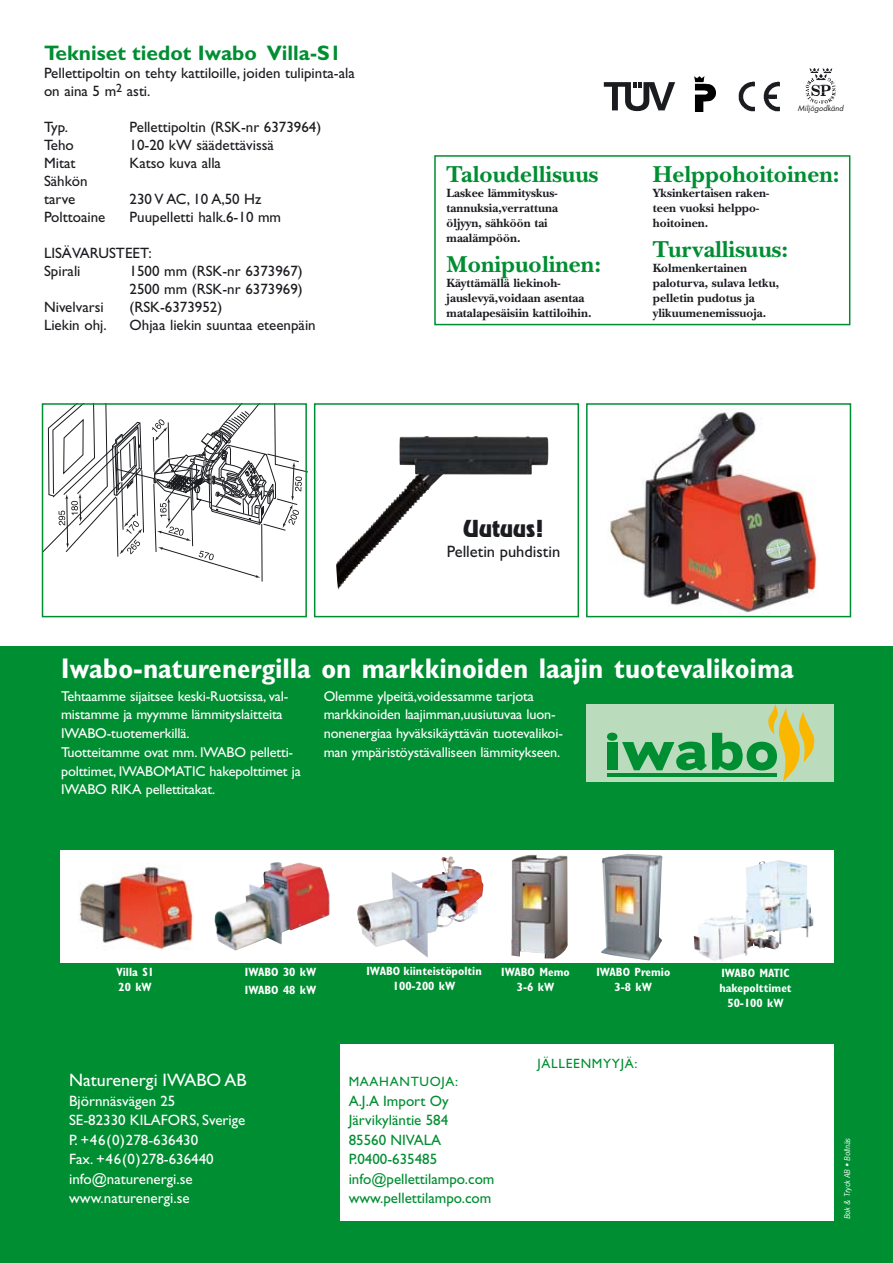
<style>
.page{position:relative;width:893px;height:1263px;background:#fff}
.page>*{position:absolute;margin:0;border:0;box-sizing:border-box;transform-origin:0 0}
.t1{font:700 condensed 28.5px "Gill Sans";color:#fff}
.t2{font:700 24px "New Baskerville";color:#008e32}
.t3{font:700 21px "Gill Sans";color:#008e32}
.t4{font:21px "Revue";color:#1b1c20}
.t5{font:18px "Gill Sans";color:#fff}
.t6{font:16.5px "Gill Sans";color:#1b1c20}
.t7{font:15px/18px "Gill Sans";color:#1b1c20}
.t8{font:15px/19.5px "Gill Sans";color:#fff}
.t9{font:15px/19.5px "Gill Sans";color:#008e32}
.t10{font:14.25px/18.8px "Gill Sans";letter-spacing:-.01em;color:#fff}
.t11{font:13.5px "Gill Sans";letter-spacing:.05em;color:#008e32}
.t12{font:700 12.45px/15px "New Baskerville";color:#1b1c20}
.t13{font:700 condensed 12px/15px "Gill Sans";color:#fff;text-align:center}
.t14{font:italic 7.5px "News Gothic";color:#fff}
.t15{font:italic 7.5px "Futura";color:#1b1c20}
</style>
<div class="page">
<div style="left:434px;top:155px;width:416px;height:170px;border:2px solid #008e32"></div>
<svg style="left:45px;top:406px;width:263px;height:176px"></svg>
<div style="left:42px;top:403px;width:265px;height:214px;border:2px solid #008e32"></div>
<div style="left:314px;top:403px;width:265px;height:214px;border:2px solid #008e32"></div>
<img style="left:607px;top:409px;width:210px;height:205px">
<div style="left:586px;top:403px;width:265px;height:214px;border:2px solid #008e32"></div>
<div style="left:0;top:646px;width:893px;height:617px;background:#008e32"></div>
<svg style="left:60px;top:850px;width:773px;height:113px;background:#f9fafb"></svg>
<svg style="left:350px;top:853px;width:142px;height:106px;background:#e1dee0"></svg>
<img style="left:453px;top:885px;width:30px;height:37px">
<img style="left:752px;top:919px;width:61px;height:31px">
<img style="left:511px;top:855px;width:57px;height:103px">
<img style="left:601px;top:854px;width:61px;height:106px">
<svg style="left:201px;top:854px;width:144px;height:107px;background:#e3e3e4"></svg>
<img style="left:282px;top:862px;width:48px;height:68px">
<img style="left:79px;top:863px;width:115px;height:86px">
<div style="left:340px;top:1044px;width:493px;height:176px;background:#fff"></div>
<div style="left:586px;top:704px;width:247px;height:77px;background:#bbdbbd"></div>
<div style="left:607px;top:733px;width:10px;height:8px;background:#008e32;border-radius:50%"></div>
<div style="left:607px;top:742px;width:10px;height:27px;background:#008e32"></div>
<svg style="left:622px;top:704px;width:192px;height:77px"></svg>
<hr style="left:607px;top:773px;width:170px;height:3px;background:#008e32">
<img style="left:675px;top:76px;width:41px;height:35px">
<svg style="left:604px;top:82px;width:71px;height:29px"></svg>
<svg style="left:806px;top:68px;width:30px;height:36px"></svg>
<img style="left:738px;top:81px;width:42px;height:31px">
<img style="left:336px;top:436px;width:212px;height:153px">
<h3 class="t3" style="left:44px;top:41px;width:299px">Tekniset tiedot Iwabo Villa-S1</h3>
<p class="t7" style="left:44px;top:64px;width:312px">Pellettipoltin on tehty kattiloille, joiden tulipinta-ala on aina 5 m<sup>2</sup> asti.</p>
<p class="t7" style="left:44px;top:118px;width:26px">Typ.</p>
<p class="t7" style="left:130px;top:118px;width:193px">Pellettipoltin (RSK-nr 6373964)</p>
<p class="t7" style="left:44px;top:136px;width:31px">Teho</p>
<p class="t7" style="left:130px;top:136px;width:146px">10-20 kW säädettävissä</p>
<p class="t7" style="left:44px;top:154px;width:33px">Mitat</p>
<p class="t7" style="left:130px;top:154px;width:93px">Katso kuva alla</p>
<p class="t7" style="left:44px;top:172px;width:45px">Sähkön tarve</p>
<p class="t7" style="left:130px;top:190px;width:133px">230 V AC, 10 A,50 Hz</p>
<p class="t7" style="left:44px;top:208px;width:63px">Polttoaine</p>
<p class="t7" style="left:130px;top:208px;width:153px">Puupelletti halk.6-10 mm</p>
<p class="t7" style="left:44px;top:244px;width:109px">LISÄVARUSTEET:<br>Spirali</p>
<p class="t7" style="left:130px;top:262px;width:175px">1500 mm (RSK-nr 6373967)<br>2500 mm (RSK-nr 6373969)</p>
<p class="t7" style="left:44px;top:298px;width:61px">Nivelvarsi</p>
<p class="t7" style="left:130px;top:298px;width:94px">(RSK-6373952)</p>
<p class="t7" style="left:44px;top:316px;width:64px">Liekin ohj.</p>
<p class="t7" style="left:130px;top:316px;width:188px">Ohjaa liekin suuntaa eteenpäin</p>
<h2 class="t2" style="left:447px;top:160px;width:153px">Taloudellisuus</h2>
<p class="t12" style="left:447px;top:186px;width:113px">Laskee lämmityskus&shy;tannuksia,verrattuna öljyyn, sähköön tai maalämpöön.</p>
<h2 class="t2" style="left:447px;top:250px;width:156px">Monipuolinen:</h2>
<p class="t12" style="left:447px;top:276px;width:146px">Käyttämällä liekinoh&shy;jauslevyä,voidaan asentaa matalapesäisiin kattiloihin.</p>
<p class="t15" style="left:798px;top:103px;width:47px">Miljögodkänd</p>
<h2 class="t2" style="left:653px;top:160px;width:188px">Helppohoitoinen:</h2>
<p class="t12" style="left:653px;top:186px;width:118px">Yksinkertaisen raken&shy;teen vuoksi helppo&shy;hoitoinen.</p>
<h2 class="t2" style="left:653px;top:235px;width:137px">Turvallisuus:</h2>
<p class="t12" style="left:653px;top:261px;width:128px">Kolmenkertainen paloturva, sulava letku, pelletin pudotus ja ylikuumenemissuoja.</p>
<h3 class="t4" style="left:463px;top:514px;width:82px">Uutuus!</h3>
<p class="t6" style="left:447px;top:541px;width:115px">Pelletin puhdistin</p>
<h1 class="t1" style="left:61px;top:651px;width:734px">Iwabo-naturenergilla on markkinoiden laajin tuotevalikoima</h1>
<p class="t10" style="left:61px;top:686px;width:241px">Tehtaamme sijaitsee keski-Ruotsissa, val&shy;mistamme ja myymme lämmityslaitteita IWABO-tuotemerkillä.<br>Tuotteitamme ovat mm. IWABO pelletti&shy;polttimet, IWABOMATIC hakepolttimet ja IWABO RIKA pellettitakat.</p>
<p class="t10" style="left:324px;top:686px;width:241px">Olemme ylpeitä,voidessamme tarjota markkinoiden laajimman,uusiutuvaa luon&shy;nonenergiaa hyväksi- käyttävän tuotevalikoi&shy;man ympäristöystävalliseen lämmitykseen.</p>
<p class="t13" style="left:116px;top:964px;width:39px;text-align:left">Villa S1<br>20 kW</p>
<p class="t13" style="left:245px;top:962px;width:73px;line-height:18px;text-align:left">IWABO 30 kW<br>IWABO 48 kW</p>
<p class="t13" style="left:366px;top:963px;width:117px">IWABO kiinteistöpoltin<br>100-200 kW</p>
<p class="t13" style="left:719px;top:965px;width:74px">IWABO MATIC hakepolttimet<br>50-100 kW</p>
<p class="t13" style="left:501px;top:965px;width:70px">IWABO Memo<br>3-6 kW</p>
<p class="t13" style="left:596px;top:964px;width:75px">IWABO Premio<br>3-8 kW</p>
<p class="t11" style="left:537px;top:1056px;width:101px">JÄLLEENMYYJÄ:</p>
<p class="t5" style="left:69px;top:1070px;width:113px">Naturenergi Iwabo</p>
<p class="t5" style="left:225px;top:1070px;width:24px">AB</p>
<p class="t8" style="left:69px;top:1091px;width:178px">Björnnäsvägen 25<br>SE-82330 KILAFORS, Sverige<br>P. +46(0)278-636430<br>Fax. +46(0)278-636440 info@naturenergi.se www.naturenergi.se</p>
<p class="t11" style="left:349px;top:1074px;width:111px">MAAHANTUOJA:</p>
<p class="t9" style="left:349px;top:1091px;width:147px">A.J.A Import Oy<br>Järvikyläntie 584<br>85560 NIVALA<br>P.0400-635485 info@pellettilampo.com www.pellettilampo.com</p>
<p class="t14" style="left:842px;top:1219px;width:82px;rotate:-90deg">Bok &amp; Tryck AB • Bollnäs</p>
</div>
